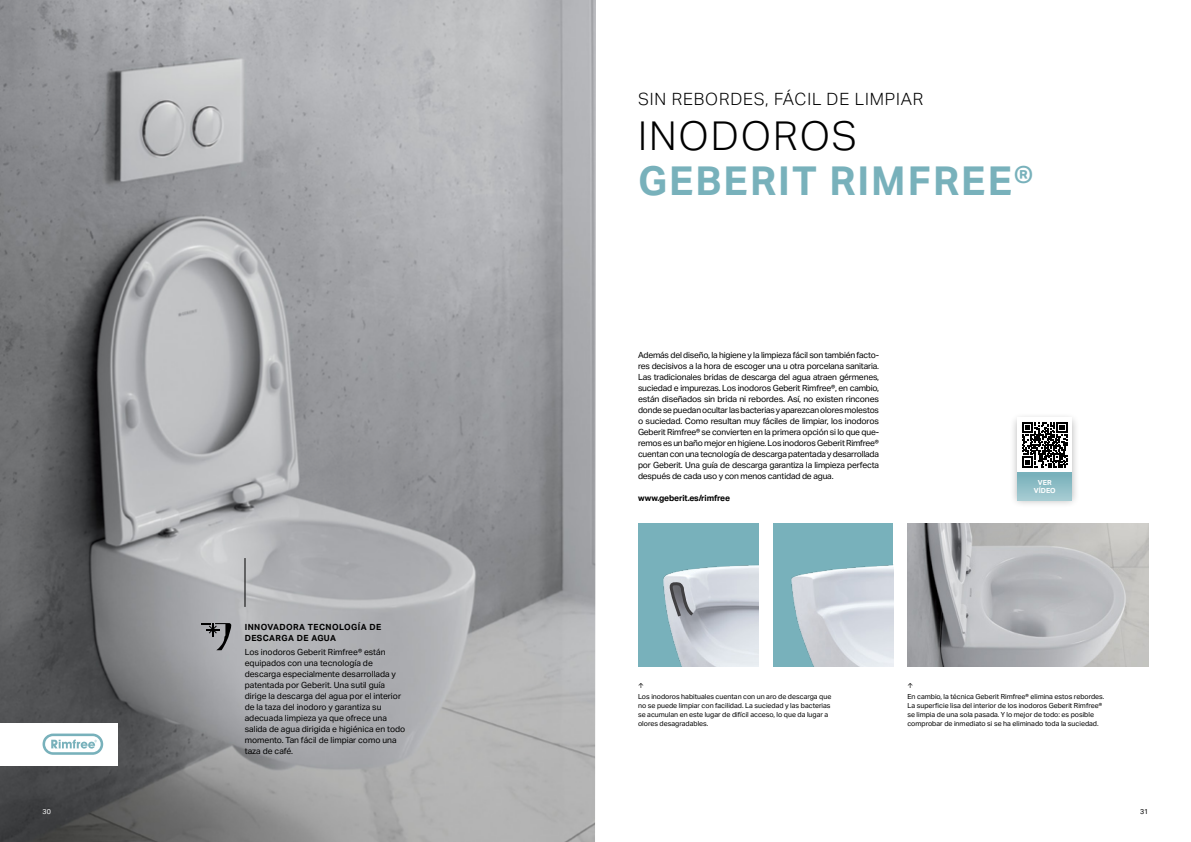
<style>
.page{position:relative;width:1191px;height:842px;background:#fff}
.page>*{position:absolute;margin:0;border:0;box-sizing:border-box;transform-origin:0 0}
.t1{font:700 40px "Aktiv Grotesk Geberit";letter-spacing:.05em;color:#78b1bb}
.t2{font:300 40px "Aktiv Grotesk Geberit";letter-spacing:.05em;color:#000}
.t3{font:300 17px "Aktiv Grotesk Geberit";letter-spacing:.05em;color:#000}
.t4{font:8.5px/11px "Aktiv Grotesk Geberit";color:#000}
.t5{font:700 8.5px/11px "Aktiv Grotesk Geberit";letter-spacing:.05em;color:#000}
.t6{font:700 8.5px "Aktiv Grotesk Geberit";letter-spacing:-.02em;color:#000}
.t7{font:7px/9px "Aktiv Grotesk Geberit";color:#000}
.t8{font:700 7px/8.4px "Aktiv Grotesk Geberit";color:#fff;text-align:center}
.t9{font:7px "Aktiv Grotesk Geberit";color:#fff}
</style>
<div class="page">
<img style="left:0;top:0;width:596px;height:842px">
<svg style="left:201px;top:623px;width:30px;height:27px"></svg>
<div style="left:0;top:723px;width:117px;height:42px;background:#fff"></div>
<svg style="left:43px;top:733px;width:60px;height:22px"></svg>
<img style="left:638px;top:523px;width:120px;height:143px">
<svg style="left:669px;top:580px;width:27px;height:39px"></svg>
<img style="left:773px;top:523px;width:120px;height:143px">
<img style="left:907px;top:523px;width:241px;height:143px">
<hr style="left:245px;top:558px;width:1px;height:49px;background:#000">
<div style="left:1009px;top:413px;width:71px;height:95px;background:#000;opacity:.3"></div>
<div style="left:1017px;top:417px;width:55px;height:80px;background:#fff"></div>
<svg style="left:1022px;top:422px;width:45px;height:46px"></svg>
<svg style="left:1017px;top:472px;width:55px;height:29px"></svg>
<h2 class="t3" style="left:638px;top:90px;width:287px">SIN REBORDES, FÁCIL DE LIMPIAR</h2>
<h1 class="t2" style="left:638px;top:113px;width:221px">INODOROS</h1>
<h1 class="t1" style="left:638px;top:156px;width:397px">GEBERIT RIMFREE®</h1>
<p class="t5" style="left:245px;top:622px;width:138px">INNOVADORA TECNOLOGÍA DE<br>DESCARGA DE AGUA</p>
<p class="t4" style="left:245px;top:647px;width:162px">Los inodoros Geberit Rimfree® están equipados con una tecnología de descarga especialmente desarrollada y patentada por Geberit. Una sutil guía dirige la descarga del agua por el interior de la taza del inodoro y garantiza su adecuada limpieza ya que ofrece una salida de agua dirigida e higiénica en todo momento. Tan fácil de limpiar como una taza de café.</p>
<p class="t4" style="left:638px;top:350px;width:242px;text-align:justify">Además del diseño, la higiene y la limpieza fácil son también facto&shy;res decisivos a la hora de escoger una u otra porcelana sanitaria.<br>Las tradicionales bridas de descarga del agua atraen gérmenes, suciedad e impurezas. Los inodoros Geberit Rimfree®, en cambio, están diseñados sin brida ni rebordes. Así, no existen rincones donde se puedan ocultar las bacterias y aparezcan olores molestos o suciedad. Como resultan muy fáciles de limpiar, los inodoros Geberit Rimfree® se convierten en la primera opción si lo que que&shy;remos es un baño mejor en higiene. Los inodoros Geberit Rimfree® cuentan con una tecnología de descarga patentada y desarrollada por Geberit. Una guía de descarga garantiza la limpieza perfecta después de cada uso y con menos cantidad de agua.</p>
<p class="t6" style="left:638px;top:493px;width:94px">www.geberit.es/rimfree</p>
<p class="t8" style="left:1034px;top:478px;width:23px">VER<br>VÍDEO</p>
<p class="t7" style="left:638px;top:680px;width:195px;line-height:11px">↑<br>Los inodoros habituales cuentan con un aro de descarga que</p>
<p class="t7" style="left:638px;top:701px;width:194px">no se puede limpiar con facilidad. La suciedad y las bacterias se acumulan en este lugar de difícil acceso, lo que da lugar a olores desagradables.</p>
<p class="t7" style="left:907px;top:680px;width:198px;line-height:11px">↑<br>En cambio, la técnica Geberit Rimfree® elimina estos rebordes.</p>
<p class="t7" style="left:907px;top:701px;width:196px">La superficie lisa del interior de los inodoros Geberit Rimfree® se limpia de una sola pasada. Y lo mejor de todo: es posible comprobar de inmediato si se ha eliminado toda la suciedad.</p>
<p class="t9" style="left:43px;top:807px;width:10px">30</p>
<p class="t7" style="left:1140px;top:807px;width:10px">31</p>
</div>
